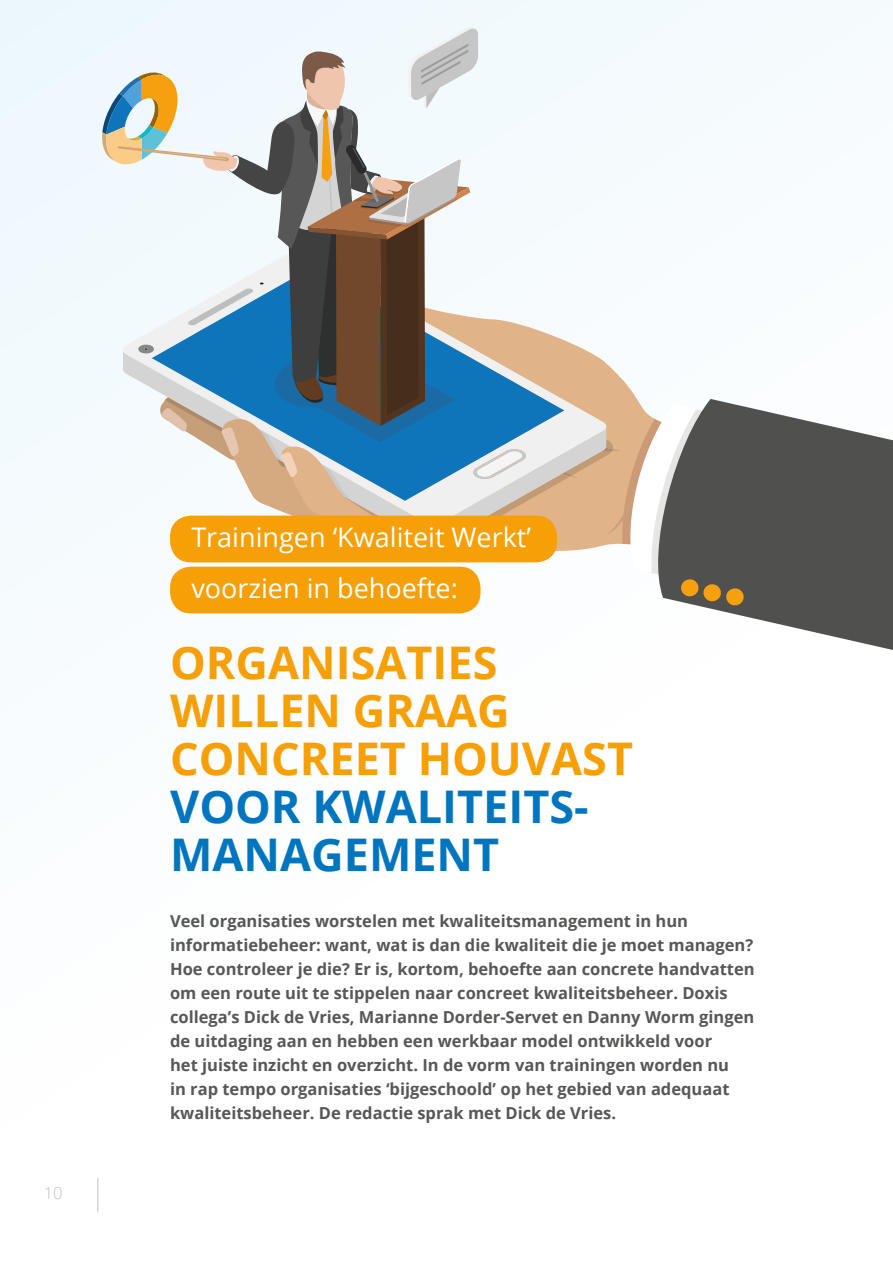
<style>
.page{position:relative;width:893px;height:1263px;background:#fff}
.page>*{position:absolute;margin:0;border:0;box-sizing:border-box;transform-origin:0 0}
.t1{font:700 45px/48px "Open Sans";color:#f69f07}
.t2{font:700 45px/48px "Open Sans";color:#0075bf}
.t3{font:27px/51px "Open Sans";color:#fff}
.t4{font:700 16.5px/24px "Open Sans";color:#575756}
.t5{font:300 16.5px "Open Sans";color:#c2c2c2}
</style>
<div class="page">
<div style="left:0;top:0;width:893px;height:1263px;background:linear-gradient(to right,#fafdfe,#fff)"></div>
<svg style="left:646px;top:399px;width:247px;height:255px;fill:#50504f"></svg>
<svg style="left:102px;top:27px;width:665px;height:579px"></svg>
<div style="left:170px;top:516px;width:387px;height:46px;background:#f69f07;border-radius:21px"></div>
<div style="left:170px;top:567px;width:310px;height:46px;background:#f69f07;border-radius:21px"></div>
<p class="t5" style="left:44px;top:1182px;width:20px">10</p>
<h2 class="t3" style="left:191px;top:511px;width:341px">Trainingen ‘Kwaliteit Werkt’ voorzien in behoefte:</h2>
<h1 class="t1" style="left:170px;top:637px;width:465px">ORGANISATIES<br>WILLEN GRAAG<br>CONCREET HOUVAST</h1>
<h1 class="t2" style="left:170px;top:781px;width:420px">VOOR KWALITEITS-<br>MANAGEMENT</h1>
<p class="t4" style="left:170px;top:908px;width:586px">Veel organisaties worstelen met kwaliteitsmanagement in hun informatiebeheer: want, wat is dan die kwaliteit die je moet managen?<br>Hoe controleer je die? Er is, kortom, behoefte aan concrete handvatten om een route uit te stippelen naar concreet kwaliteitsbeheer. Doxis collega’s Dick de Vries, Marianne Dorder-Servet en Danny Worm gingen de uitdaging aan en hebben een werkbaar model ontwikkeld voor<br>het juiste inzicht en overzicht. In de vorm van trainingen worden nu<br>in rap tempo organisaties ‘bijgeschoold’ op het gebied van adequaat kwaliteitsbeheer. De redactie sprak met Dick de Vries.</p>
</div>
